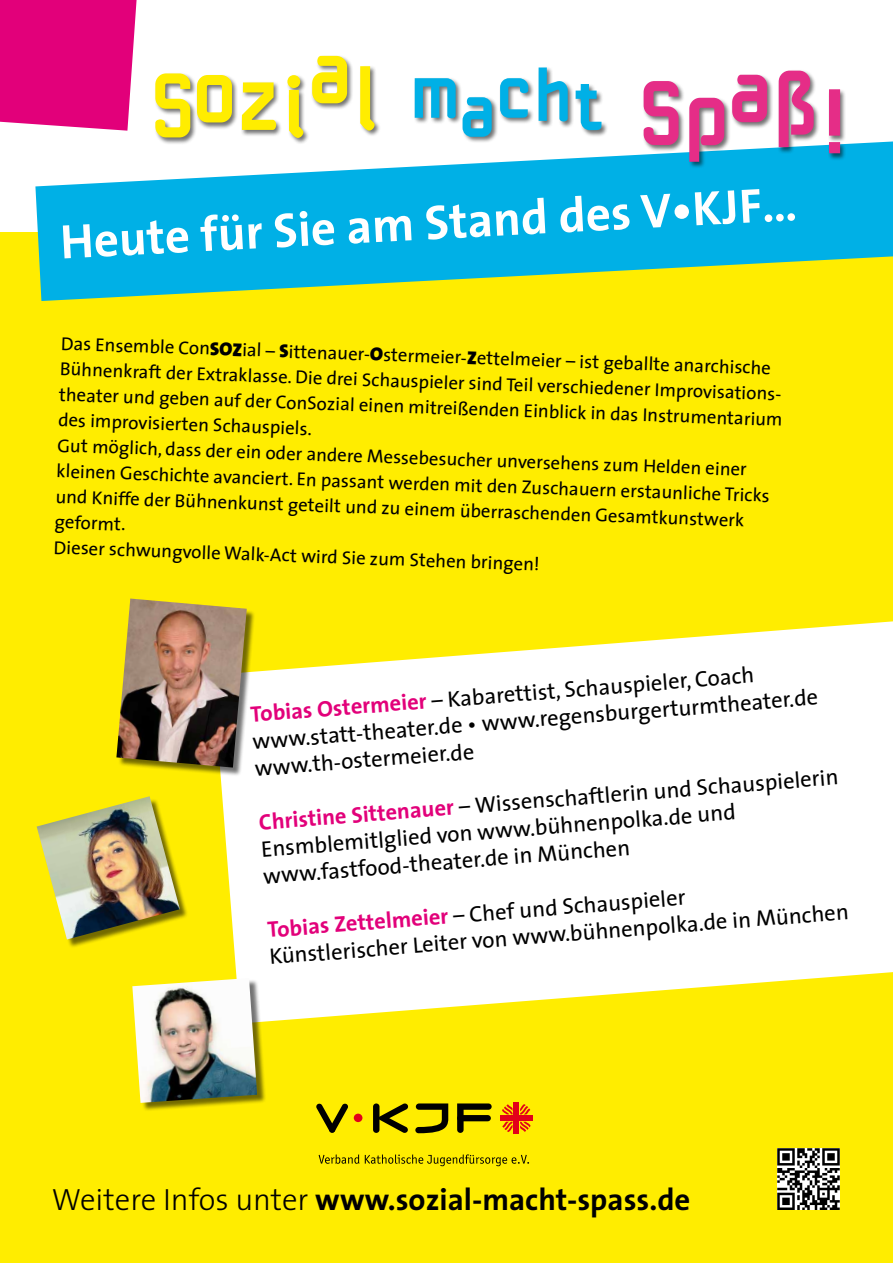
<style>
.page{position:relative;width:893px;height:1263px;background:#fff}
.page>*{position:absolute;margin:0;border:0;box-sizing:border-box;transform-origin:0 0}
.t1{font:700 93.45px "Linotype Kaliber";color:#e52d87}
.t2{font:700 93.45px "Linotype Kaliber";color:#ffed00}
.t3{font:700 77.85px "Linotype Kaliber";letter-spacing:-.01em;color:#00b0e6}
.t4{font:700 48.75px "The Sans";color:#fff}
.t5{font:700 30.83px "The Sans";color:#000}
.t6{font:22.5px/26px "The Sans";color:#000}
.t7{font:18.75px/25.5px "The Sans";color:#000}
.s1{font-size:93.45px;color:#ffed00}
.s2{font-weight:900}
.s3{font-weight:700;color:#e2007a}
.s4{font-weight:300}
</style>
<div class="page">
<div style="left:0;top:233px;width:893px;height:1030px;background:#ffed00"></div>
<svg style="left:35px;top:141px;width:858px;height:160px;fill:#00b0e6"></svg>
<svg style="left:220px;top:621px;width:673px;height:401px;background:#fffcdd"></svg>
<img style="left:778px;top:1148px;width:62px;height:62px">
<svg style="left:502px;top:1104px;width:10px;height:10px"></svg>
<svg style="left:520px;top:1104px;width:10px;height:10px"></svg>
<svg style="left:520px;top:1122px;width:11px;height:10px"></svg>
<svg style="left:502px;top:1122px;width:11px;height:10px"></svg>
<div style="left:513px;top:1102px;width:6px;height:32px;background:#e2001a"></div>
<div style="left:500px;top:1115px;width:32px;height:6px;background:#e2001a"></div>
<div style="left:373px;top:1103px;width:6px;height:30px;background:#000;border-radius:3px"></div>
<svg style="left:377px;top:1103px;width:31px;height:30px"></svg>
<svg style="left:415px;top:1103px;width:33px;height:30px"></svg>
<svg style="left:457px;top:1103px;width:35px;height:30px"></svg>
<div style="left:457px;top:1115px;width:34px;height:6px;background:#000;border-radius:3px"></div>
<svg style="left:316px;top:1103px;width:32px;height:30px"></svg>
<div style="left:354px;top:1114px;width:8px;height:8px;background:#e2001a;border-radius:50%"></div>
<svg style="left:319px;top:1154px;width:40px;height:10px"></svg>
<svg style="left:365px;top:1154px;width:164px;height:12px"></svg>
<div style="left:38px;top:798px;width:151px;height:150px;background:#000;opacity:.55"></div>
<img style="left:37px;top:796px;width:143px;height:143px">
<div style="left:118px;top:600px;width:138px;height:177px;background:#000;opacity:.55"></div>
<img style="left:116px;top:598px;width:131px;height:169px">
<div style="left:134px;top:979px;width:132px;height:133px;background:#000;opacity:.55"></div>
<img style="left:132px;top:978px;width:125px;height:125px">
<svg style="left:0;top:0;width:137px;height:131px;background:#e41283"></svg>
<div style="left:414px;top:77px;width:49px;height:48px;background:#000;opacity:.55"></div>
<div style="left:538px;top:66px;width:37px;height:62px;background:#000;opacity:.55"></div>
<div style="left:461px;top:96px;width:38px;height:48px;background:#000;opacity:.55"></div>
<div style="left:575px;top:83px;width:34px;height:54px;background:#000;opacity:.55"></div>
<div style="left:499px;top:77px;width:36px;height:48px;background:#000;opacity:.55"></div>
<div style="left:154px;top:72px;width:43px;height:73px;background:#000;opacity:.55"></div>
<div style="left:286px;top:74px;width:24px;height:70px;background:#000;opacity:.55"></div>
<div style="left:196px;top:74px;width:43px;height:56px;background:#000;opacity:.55"></div>
<div style="left:311px;top:55px;width:43px;height:56px;background:#000;opacity:.55"></div>
<div style="left:241px;top:81px;width:42px;height:56px;background:#000;opacity:.55"></div>
<div style="left:359px;top:65px;width:22px;height:72px;background:#000;opacity:.55"></div>
<div style="left:642px;top:80px;width:44px;height:72px;background:#000;opacity:.55"></div>
<div style="left:731px;top:74px;width:43px;height:55px;background:#000;opacity:.55"></div>
<div style="left:688px;top:97px;width:43px;height:72px;background:#000;opacity:.55"></div>
<div style="left:778px;top:70px;width:43px;height:84px;background:#000;opacity:.55"></div>
<div style="left:828px;top:88px;width:19px;height:73px;background:#000;opacity:.55"></div>
<h1 class="t2" style="left:308px;top:20px;width:47px">a</h1>
<h1 class="t2" style="left:236px;top:47px;width:144px">z l</h1>
<h1 class="t1" style="left:638px;top:62px;width:210px">Spaß!</h1>
<h2 class="t3" style="left:150px;top:51px;width:455px"><span class="s1">So i</span> macht</h2>
<h3 class="t4" style="left:58px;top:201px;width:739px;rotate:-3deg">Heute für Sie am Stand des V•KJF…</h3>
<p class="t7" style="left:61px;top:330px;width:727px;rotate:2deg">Das Ensemble Con<span class="s2">SOZ</span>ial – <span class="s2">S</span>ittenauer-<span class="s2">O</span>stermeier-<span class="s2">Z</span>ettelmeier – ist geballte anarchische Bühnenkraft der Extraklasse. Die drei Schauspieler sind Teil verschiedener Improvisations&shy;theater und geben auf der ConSozial einen mitreißenden Einblick in das Instrumentarium des improvisierten Schauspiels.<br>Gut möglich, dass der ein oder andere Messebesucher unversehens zum Helden einer kleinen Geschichte avanciert. En passant werden mit den Zuschauern erstaunliche Tricks und Kniffe der Bühnenkunst geteilt und zu einem überraschenden Gesamtkunstwerk geformt.<br>Dieser schwungvolle Walk-Act wird Sie zum Stehen bringen!</p>
<p class="t6" style="left:249px;top:704px;width:569px;rotate:-5deg"><span class="s3">Tobias Ostermeier</span> – Kabarettist, Schauspieler, Coach www.statt-theater.de • www.regensburgerturmtheater.de www.th-ostermeier.de</p>
<p class="t6" style="left:258px;top:812px;width:583px;rotate:-5deg"><span class="s3">Christine Sittenauer</span> – Wissenschaftlerin und Schauspielerin<br>Ensmblemitlglied von www.bühnenpolka.de und www.fastfood-theater.de in München</p>
<p class="t6" style="left:266px;top:919px;width:582px;line-height:26.6px;rotate:-5deg"><span class="s3">Tobias Zettelmeier</span> – Chef und Schauspieler<br>Künstlerischer Leiter von www.bühnenpolka.de in München</p>
<h3 class="t5" style="left:52px;top:1174px;width:640px"><span class="s4">Weitere Infos unter</span> www.sozial-macht-spass.de</h3>
</div>
